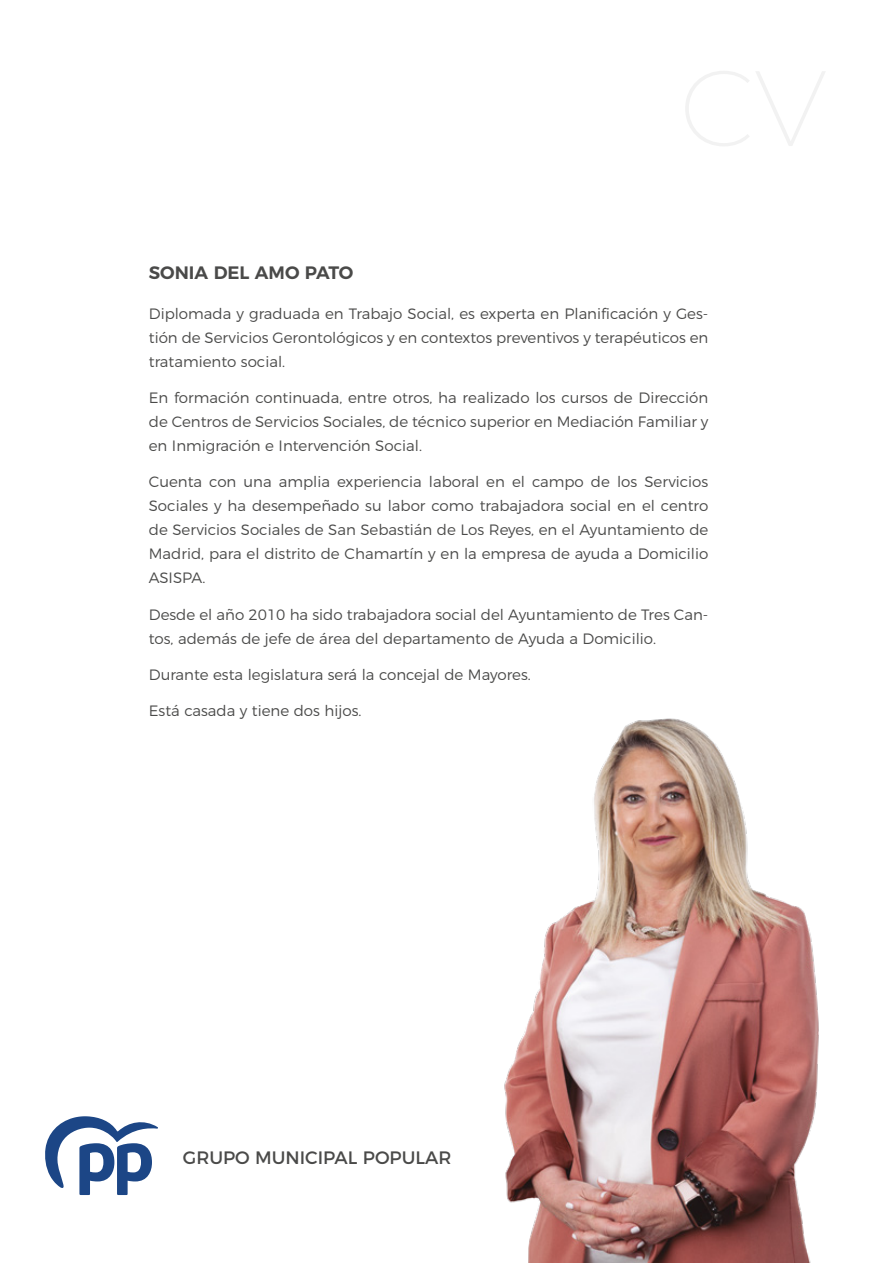
<style>
.page{position:relative;width:893px;height:1263px;background:#fff}
.page>*{position:absolute;margin:0;border:0;box-sizing:border-box;transform-origin:0 0}
.t1{font:18px "Montserrat";color:#4a4a49}
.t2{font:600 18px "Montserrat";color:#4a4a49}
.t3{font:300 15px/24px "Montserrat";color:#4a4a49;text-align:justify}
</style>
<div class="page">
<svg style="left:45px;top:1116px;width:113px;height:79px"></svg>
<img style="left:504px;top:718px;width:315px;height:545px">
<p class="t2" style="left:149px;top:258px;width:206px">SONIA DEL AMO PATO</p>
<p class="t3" style="left:149px;top:301px;width:561px">Diplomada y graduada en Trabajo Social, es experta en Planificación y Ges&shy;tión de Servicios Gerontológicos y en contextos preventivos y terapéuticos en tratamiento social.</p>
<p class="t3" style="left:149px;top:385px;width:561px">En formación continuada, entre otros, ha realizado los cursos de Dirección de Centros de Servicios Sociales, de técnico superior en Mediación Familiar y en Inmigración e Intervención Social.</p>
<p class="t3" style="left:149px;top:469px;width:561px">Cuenta con una amplia experiencia laboral en el campo de los Servicios Sociales y ha desempeñado su labor como trabajadora social en el centro de Servicios Sociales de San Sebastián de Los Reyes, en el Ayuntamiento de Madrid, para el distrito de Chamartín y en la empresa de ayuda a Domicilio ASISPA.</p>
<p class="t3" style="left:149px;top:601px;width:561px">Desde el año 2010 ha sido trabajadora social del Ayuntamiento de Tres Can&shy;tos, además de jefe de área del departamento de Ayuda a Domicilio.</p>
<p class="t3" style="left:149px;top:661px;width:384px">Durante esta legislatura será la concejal de Mayores.</p>
<p class="t3" style="left:149px;top:697px;width:214px">Está casada y tiene dos hijos.</p>
<p class="t1" style="left:183px;top:1143px;width:270px">GRUPO MUNICIPAL POPULAR</p>
</div>
